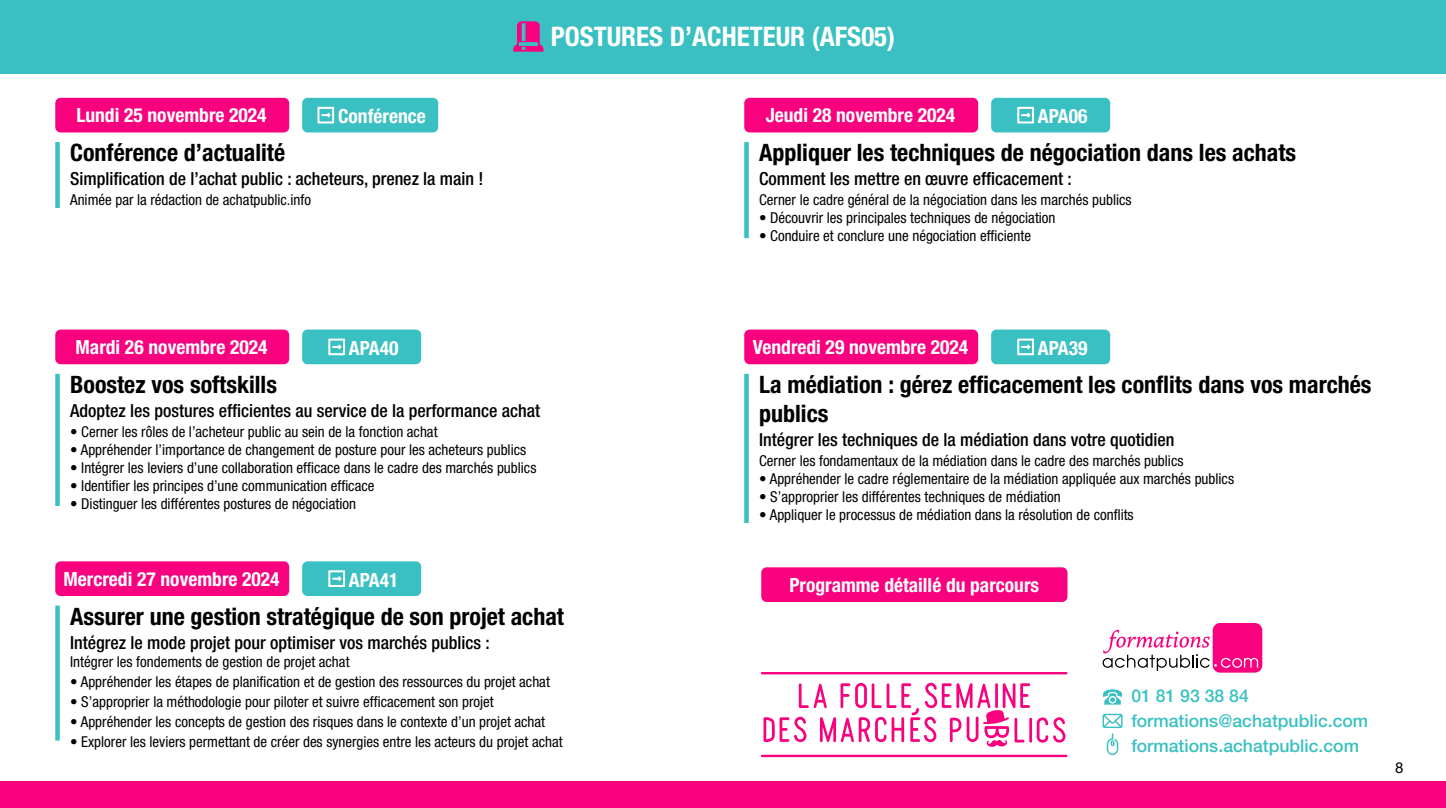
<style>
.page{position:relative;width:1446px;height:808px;background:#fff}
.page>*{position:absolute;margin:0;border:0;box-sizing:border-box;transform-origin:0 0}
.t1{font:700 condensed 27px "Helvetica Neue LT Std";color:#fff}
.t2{font:700 condensed 24px/28.8px "Helvetica Neue LT Std";color:#000}
.t3{font:700 condensed 19.5px "Helvetica Neue LT Std";color:#fff}
.t4{font:500 condensed 18px "Helvetica Neue LT Std";color:#000}
.t5{font:500 17.55px/24.9px "Helvetica Neue LT Std";color:#3ac0c2}
.t6{font:condensed 15px "Helvetica Neue LT Std";color:#000}
.t7{font:15px "Helvetica Neue LT Std";color:#000}
</style>
<div class="page">
<div style="left:0;top:781px;width:1446px;height:27px;background:#f8007e"></div>
<hr style="left:761px;top:755px;width:306px;height:2px;background:#f8007e">
<hr style="left:761px;top:672px;width:306px;height:2px;background:#f8007e">
<svg style="left:763px;top:683px;width:302px;height:64px"></svg>
<svg style="left:1103px;top:689px;width:19px;height:16px"></svg>
<svg style="left:1102px;top:714px;width:20px;height:41px"></svg>
<div style="left:1212px;top:623px;width:50px;height:50px;background:#f8007e;border-radius:7px"></div>
<svg style="left:1102px;top:630px;width:156px;height:41px"></svg>
<div style="left:0;top:0;width:1446px;height:73px;background:#3ac0c2"></div>
<svg style="left:513px;top:21px;width:30px;height:31px"></svg>
<div style="left:55px;top:98px;width:234px;height:34px;background:#f8007e;border-radius:5px"></div>
<div style="left:302px;top:98px;width:136px;height:34px;background:#3ac0c2;border-radius:5px"></div>
<svg style="left:317px;top:107px;width:17px;height:17px"></svg>
<div style="left:55px;top:142px;width:5px;height:66px;background:#3ac0c2"></div>
<div style="left:55px;top:330px;width:234px;height:34px;background:#f8007e;border-radius:5px"></div>
<div style="left:302px;top:330px;width:119px;height:34px;background:#3ac0c2;border-radius:5px"></div>
<svg style="left:328px;top:338px;width:17px;height:17px"></svg>
<div style="left:55px;top:374px;width:5px;height:132px;background:#3ac0c2"></div>
<div style="left:55px;top:561px;width:234px;height:35px;background:#f8007e;border-radius:5px"></div>
<div style="left:302px;top:561px;width:119px;height:35px;background:#3ac0c2;border-radius:5px"></div>
<svg style="left:328px;top:570px;width:17px;height:17px"></svg>
<div style="left:55px;top:606px;width:5px;height:134px;background:#3ac0c2"></div>
<div style="left:744px;top:98px;width:234px;height:34px;background:#f8007e;border-radius:5px"></div>
<div style="left:991px;top:98px;width:119px;height:34px;background:#3ac0c2;border-radius:5px"></div>
<svg style="left:1017px;top:107px;width:17px;height:17px"></svg>
<div style="left:744px;top:142px;width:5px;height:96px;background:#3ac0c2"></div>
<div style="left:744px;top:330px;width:234px;height:34px;background:#f8007e;border-radius:5px"></div>
<div style="left:991px;top:330px;width:119px;height:34px;background:#3ac0c2;border-radius:5px"></div>
<svg style="left:1017px;top:338px;width:17px;height:17px"></svg>
<div style="left:744px;top:374px;width:5px;height:149px;background:#3ac0c2"></div>
<div style="left:761px;top:567px;width:306px;height:35px;background:#f8007e;border-radius:5px"></div>
<h3 class="t3" style="left:76px;top:103px;width:192px">Lundi 25 novembre 2024</h3>
<h3 class="t3" style="left:338px;top:105px;width:89px">Conférence</h3>
<h2 class="t2" style="left:70px;top:138px;width:216px">Conférence d’actualité</h2>
<p class="t4" style="left:70px;top:168px;width:415px">Simplification de l’achat public : acheteurs, prenez la main !</p>
<p class="t6" style="left:70px;top:191px;width:242px">Animée par la rédaction de achatpublic.info</p>
<h1 class="t1" style="left:551px;top:20px;width:346px">POSTURES D’ACHETEUR (AFS05)</h1>
<h3 class="t3" style="left:766px;top:103px;width:191px">Jeudi 28 novembre 2024</h3>
<h3 class="t3" style="left:1038px;top:105px;width:51px">APA06</h3>
<h2 class="t2" style="left:759px;top:138px;width:538px">Appliquer les techniques de négociation dans les achats</h2>
<p class="t4" style="left:759px;top:168px;width:314px">Comment les mettre en œuvre efficacement :</p>
<p class="t6" style="left:759px;top:191px;width:374px">Cerner le cadre général de la négociation dans les marchés publics</p>
<p class="t6" style="left:759px;top:209px;width:298px">• Découvrir les principales techniques de négociation</p>
<p class="t6" style="left:759px;top:227px;width:273px">• Conduire et conclure une négociation efficiente</p>
<h3 class="t3" style="left:76px;top:335px;width:193px">Mardi 26 novembre 2024</h3>
<h3 class="t3" style="left:349px;top:336px;width:51px">APA40</h3>
<h2 class="t2" style="left:70px;top:370px;width:208px">Boostez vos softskills</h2>
<p class="t4" style="left:70px;top:400px;width:471px">Adoptez les postures efficientes au service de la performance achat</p>
<p class="t6" style="left:70px;top:423px;width:369px">• Cerner les rôles de l’acheteur public au sein de la fonction achat</p>
<p class="t6" style="left:70px;top:441px;width:457px">• Appréhender l’importance de changement de posture pour les acheteurs publics</p>
<p class="t6" style="left:70px;top:459px;width:468px">• Intégrer les leviers d’une collaboration efficace dans le cadre des marchés publics</p>
<p class="t6" style="left:70px;top:477px;width:306px">• Identifier les principes d’une communication efficace</p>
<p class="t6" style="left:70px;top:495px;width:287px">• Distinguer les différentes postures de négociation</p>
<h3 class="t3" style="left:63px;top:567px;width:218px">Mercredi 27 novembre 2024</h3>
<h3 class="t3" style="left:349px;top:568px;width:51px">APA41</h3>
<h2 class="t2" style="left:70px;top:601px;width:495px">Assurer une gestion stratégique de son projet achat</h2>
<p class="t4" style="left:70px;top:631px;width:421px">Intégrez le mode projet pour optimiser vos marchés publics :</p>
<p class="t6" style="left:70px;top:652px;width:281px">Intégrer les fondements de gestion de projet achat</p>
<p class="t6" style="left:70px;top:673px;width:481px">• Appréhender les étapes de planification et de gestion des ressources du projet achat</p>
<p class="t6" style="left:70px;top:693px;width:425px">• S’approprier la méthodologie pour piloter et suivre efficacement son projet</p>
<p class="t6" style="left:70px;top:713px;width:476px">• Appréhender les concepts de gestion des risques dans le contexte d’un projet achat</p>
<p class="t6" style="left:70px;top:733px;width:494px">• Explorer les leviers permettant de créer des synergies entre les acteurs du projet achat</p>
<h3 class="t3" style="left:753px;top:335px;width:217px">Vendredi 29 novembre 2024</h3>
<h3 class="t3" style="left:1038px;top:336px;width:51px">APA39</h3>
<h2 class="t2" style="left:759px;top:370px;width:614px">La médiation : gérez efficacement les conflits dans vos marchés publics</h2>
<p class="t4" style="left:759px;top:428px;width:417px">Intégrer les techniques de la médiation dans votre quotidien</p>
<p class="t6" style="left:759px;top:452px;width:426px">Cerner les fondamentaux de la médiation dans le cadre des marchés publics</p>
<p class="t6" style="left:759px;top:470px;width:476px">• Appréhender le cadre réglementaire de la médiation appliquée aux marchés publics</p>
<p class="t6" style="left:759px;top:488px;width:303px">• S’approprier les différentes techniques de médiation</p>
<p class="t6" style="left:759px;top:506px;width:376px">• Appliquer le processus de médiation dans la résolution de conflits</p>
<h3 class="t3" style="left:789px;top:573px;width:251px">Programme détaillé du parcours</h3>
<p class="t5" style="left:1131px;top:683px;width:238px">01 81 93 38 84 formations@achatpublic.com formations.achatpublic.com</p>
<p class="t7" style="left:1395px;top:759px;width:10px">8</p>
</div>
